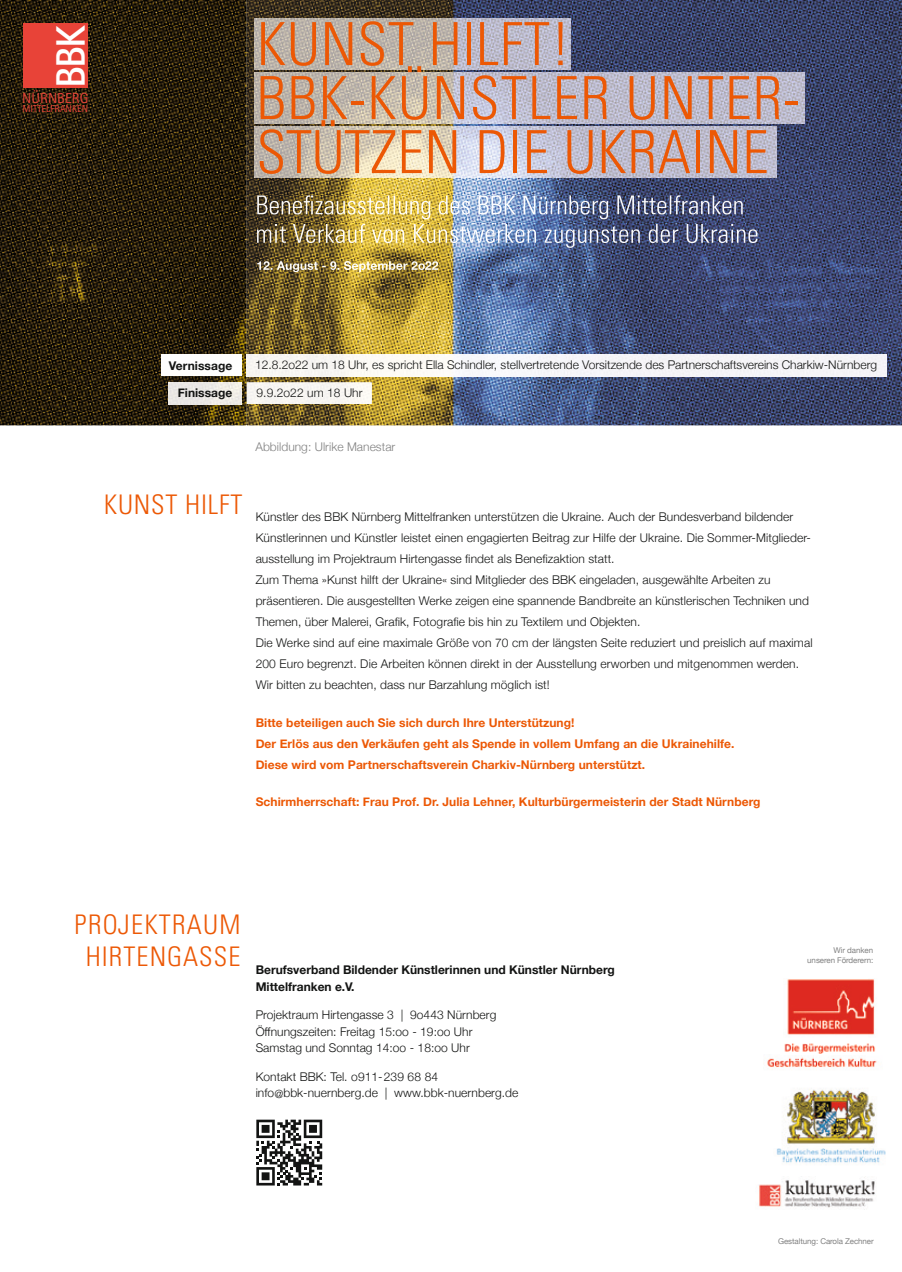
<style>
.page{position:relative;width:902px;height:1272px;background:#fff}
.page>*{position:absolute;margin:0;border:0;box-sizing:border-box;transform-origin:0 0}
.t1{font:300 condensed 59.4px/54px "Univers";letter-spacing:.01em;color:#ec5805}
.t2{font:700 41.1px "Rotis Sans Serif";color:#fff}
.t3{font:300 condensed 27px/32.4px "Univers";letter-spacing:.04em;color:#ec5805;text-align:center}
.t4{font:14.7px "Rotis Sans Serif";color:#e84338}
.t5{font:300 12px/21px "Helvetica Neue";letter-spacing:.005em;color:#131413}
.t6{font:700 12px/21px "Helvetica Neue";letter-spacing:.005em;color:#ec5805}
.t7{font:700 12px/16.5px "Helvetica Neue";color:#131413}
.t8{font:300 12px "Helvetica Neue";letter-spacing:.005em;color:#818181}
.t9{font:10.05px "Rotis Sans Serif";color:#e84338}
.t10{font:7.95px/9.4px "Helvetica Neue";letter-spacing:-.01em;color:#818181;text-align:right}
.s1{font-size:11.25px}
</style>
<div class="page">
<img style="left:0;top:0;width:901px;height:425px">
<div style="left:23px;top:23px;width:65px;height:64px;background:#e84338"></div>
<img style="left:161px;top:354px;width:80px;height:1px">
<img style="left:161px;top:355px;width:80px;height:21px">
<img style="left:169px;top:382px;width:72px;height:22px">
<div style="left:247px;top:355px;width:639px;height:21px;background:#f6f5f7"></div>
<div style="left:247px;top:382px;width:124px;height:22px;background:#f8f5f2"></div>
<img style="left:255px;top:390px;width:54px;height:1px">
<svg style="left:247px;top:395px;width:12px;height:1px"></svg>
<img style="left:776px;top:1089px;width:110px;height:74px">
<img style="left:759px;top:1177px;width:116px;height:31px">
<img style="left:767px;top:1057px;width:110px;height:13px">
<img style="left:784px;top:1043px;width:91px;height:11px">
<img style="left:787px;top:979px;width:88px;height:56px">
<img style="left:257px;top:261px;width:181px;height:11px">
<img style="left:257px;top:195px;width:487px;height:24px">
<img style="left:257px;top:224px;width:500px;height:24px">
<svg style="left:256px;top:1119px;width:67px;height:67px"></svg>
<svg style="left:256px;top:1119px;width:66px;height:66px"></svg>
<img style="left:254px;top:18px;width:316px;height:51px">
<img style="left:254px;top:72px;width:550px;height:51px">
<img style="left:254px;top:126px;width:522px;height:51px">
<h2 class="t2" style="left:45px;top:88px;width:64px;rotate:-90deg">BBK</h2>
<p class="t9" style="left:23px;top:103px;width:67px">MITTELFRANKEN</p>
<p class="t4" style="left:22px;top:89px;width:68px">NÜRNBERG</p>
<h1 class="t1" style="left:256px;top:16px;width:545px">KUNST HILFT!<br>BBK-KÜNSTLER UNTER-<br>STÜTZEN DIE UKRAINE</h1>
<p class="t7" style="left:169px;top:357px;width:65px">Vernissage</p>
<p class="t7" style="left:178px;top:385px;width:56px">Finissage</p>
<p class="t5" style="left:255px;top:354px;width:623px">12.8.2o22 um 18 Uhr, es spricht Ella Schindler, stellvertretende Vorsitzende des Partnerschaftsvereins Charkiw-Nürnberg</p>
<p class="t5" style="left:256px;top:381px;width:107px">9.9.2o22 um 18 Uhr</p>
<p class="t8" style="left:255px;top:437px;width:141px">Abbildung: Ulrike Manestar</p>
<h3 class="t3" style="left:104px;top:488px;width:140px">KUNST HILFT</h3>
<p class="t5" style="left:256px;top:505px;width:558px">Künstler des BBK Nürnberg Mittelfranken unterstützen die Ukraine. Auch der Bundesverband bildender Künstlerinnen und Künstler leistet einen engagierten Beitrag zur Hilfe der Ukraine. Die Sommer-Mitglieder&shy;ausstellung im Projektraum Hirtengasse findet als Benefizaktion statt.<br>Zum Thema »Kunst hilft der Ukraine« sind Mitglieder des BBK eingeladen, ausgewählte Arbeiten zu präsentieren. Die ausgestellten Werke zeigen eine spannende Bandbreite an künstlerischen Techniken und Themen, über Malerei, Grafik, Fotografie bis hin zu Textilem und Objekten.<br>Die Werke sind auf eine maximale Größe von 70 cm der längsten Seite reduziert und preislich auf maximal 200 Euro begrenzt. Die Arbeiten können direkt in der Ausstellung erworben und mitgenommen werden.<br>Wir bitten zu beachten, dass nur Barzahlung möglich ist!</p>
<p class="t6" style="left:256px;top:712px;width:480px">Bitte beteiligen auch Sie sich durch Ihre Unterstützung!<br>Der Erlös aus den Verkäufen geht als Spende in vollem Umfang an die Ukrainehilfe.<br>Diese wird vom Partnerschaftsverein Charkiv-Nürnberg unterstützt.</p>
<p class="t6" style="left:256px;top:791px;width:506px">Schirmherrschaft: Frau Prof. Dr. Julia Lehner, Kulturbürgermeisterin der Stadt Nürnberg</p>
<h3 class="t3" style="left:74px;top:907px;width:167px">PROJEKTRAUM<br>HIRTENGASSE</h3>
<p class="t7" style="left:256px;top:961px;width:360px">Berufsverband Bildender Künstlerinnen und Künstler Nürnberg<br>Mittelfranken e.V.</p>
<p class="t5" style="left:256px;top:1005px;width:242px;line-height:16.5px">Projektraum Hirtengasse 3 | 9o443 Nürnberg<br>Öffnungszeiten: Freitag 15:oo - 19:oo Uhr<br>Samstag und Sonntag 14:oo - 18:oo Uhr</p>
<p class="t5" style="left:256px;top:1067px;width:264px;line-height:16.5px">Kontakt BBK: Tel. o911-239 68 84 info<span class="s1">@</span>bbk-nuernberg.de | www.bbk-nuernberg.de</p>
<p class="t10" style="left:807px;top:945px;width:67px">Wir danken unseren Förderern:</p>
<p class="t10" style="left:778px;top:1237px;width:97px">Gestaltung: Carola Zechner</p>
</div>
